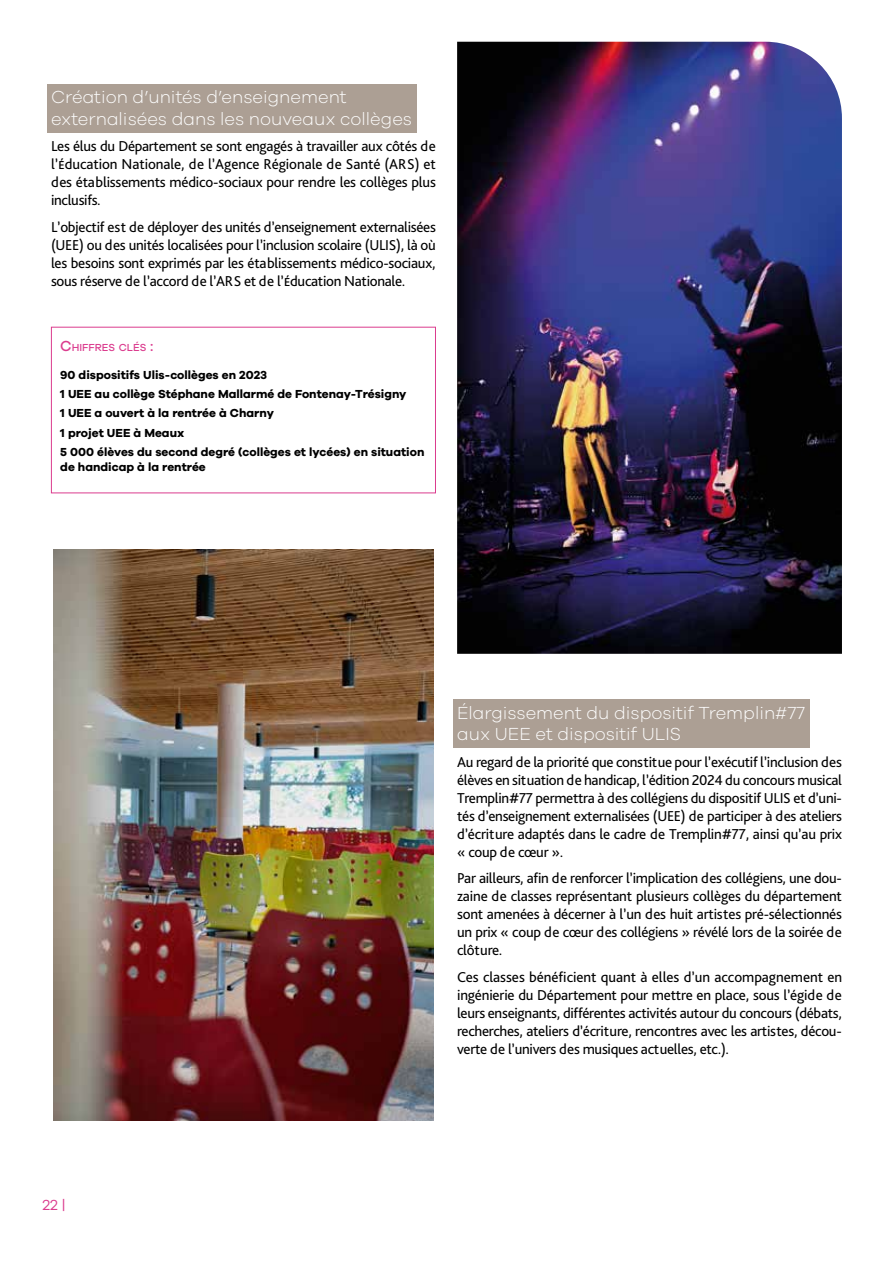
<style>
.page{position:relative;width:893px;height:1263px;background:#fff}
.page>*{position:absolute;margin:0;border:0;box-sizing:border-box;transform-origin:0 0}
.t1{font:300 18px/21.6px "Galano Grotesque";color:#fff}
.t2{font:15px/18px "Bliss Pro";letter-spacing:-.02em;color:#000;text-align:justify}
.t3{font:15px "Galano Grotesque Alt";color:#db3c8e}
.t4{font:700 12px/19.2px "Galano Grotesque";color:#000}
.t5{font:500 10.5px "Galano Grotesque";color:#db3c8e}
.s1{font-size:15px}
</style>
<div class="page">
<div style="left:47px;top:84px;width:369px;height:48px;background:#ac9f94"></div>
<div style="left:453px;top:699px;width:356px;height:48px;background:#ac9f94"></div>
<img style="left:457px;top:42px;width:385px;height:612px">
<div style="left:51px;top:327px;width:385px;height:166px;border:1px solid #db3c8e"></div>
<img style="left:53px;top:550px;width:381px;height:570px">
<p class="t1" style="left:51px;top:86px;width:363px">Création d’unités d’enseignement externalisées dans les nouveaux collèges</p>
<p class="t2" style="left:51px;top:137px;width:386px">Les élus du Département se sont engagés à travailler aux côtés de l’éducation Nationale, de l’Agence Régionale de Santé (ARS) et des établissements médico-sociaux pour rendre les collèges plus inclusifs.</p>
<p class="t2" style="left:51px;top:217px;width:386px">L’objectif est de déployer des unités d’enseignement externalisées (UEE) ou des unités localisées pour l’inclusion scolaire (ULIS), là où les besoins sont exprimés par les établissements médico-sociaux, sous réserve de l’accord de l’ARS et de l’éducation Nationale.</p>
<p class="t5" style="left:60px;top:341px;width:95px"><span class="s1">C</span>HIFFRES CLÉS <span class="s1">:</span></p>
<p class="t4" style="left:60px;top:365px;width:366px">90 dispositifs Ulis-collèges en 2023<br>1 UEE au collège Stéphane Mallarmé de Fontenay-Trésigny<br>1 UEE a ouvert à la rentrée à Charny<br>1 projet UEE à Meaux<br>5 000 élèves du second degré (collèges et lycées) en situation</p>
<p class="t4" style="left:60px;top:457px;width:147px">de handicap à la rentrée</p>
<p class="t3" style="left:43px;top:1195px;width:24px">22 |</p>
<p class="t1" style="left:457px;top:701px;width:349px">Élargissement du dispositif Tremplin#77 aux UEE et dispositif ULIS</p>
<p class="t2" style="left:457px;top:752px;width:386px">Au regard de la priorité que constitue pour l’exécutif l’inclusion des élèves en situation de handicap, l’édition 2024 du concours musical Tremplin#77 permettra à des collégiens du dispositif ULIS et d’uni&shy;tés d’enseignement externalisées (UEE) de participer à des ateliers d’écriture adaptés dans le cadre de Tremplin#77, ainsi qu’au prix « coup de cœur ».</p>
<p class="t2" style="left:457px;top:869px;width:386px">Par ailleurs, afin de renforcer l’implication des collégiens, une dou&shy;zaine de classes représentant plusieurs collèges du département sont amenées à décerner à l’un des huit artistes pré-sélectionnés un prix « coup de cœur des collégiens » révélé lors de la soirée de clôture.</p>
<p class="t2" style="left:457px;top:967px;width:387px">Ces classes bénéficient quant à elles d’un accompagnement en ingénierie du Département pour mettre en place, sous l’égide de leurs enseignants, différentes activités autour du concours (débats, recherches, ateliers d’écriture, rencontres avec les artistes, décou&shy;verte de l’univers des musiques actuelles, etc.).</p>
</div>
